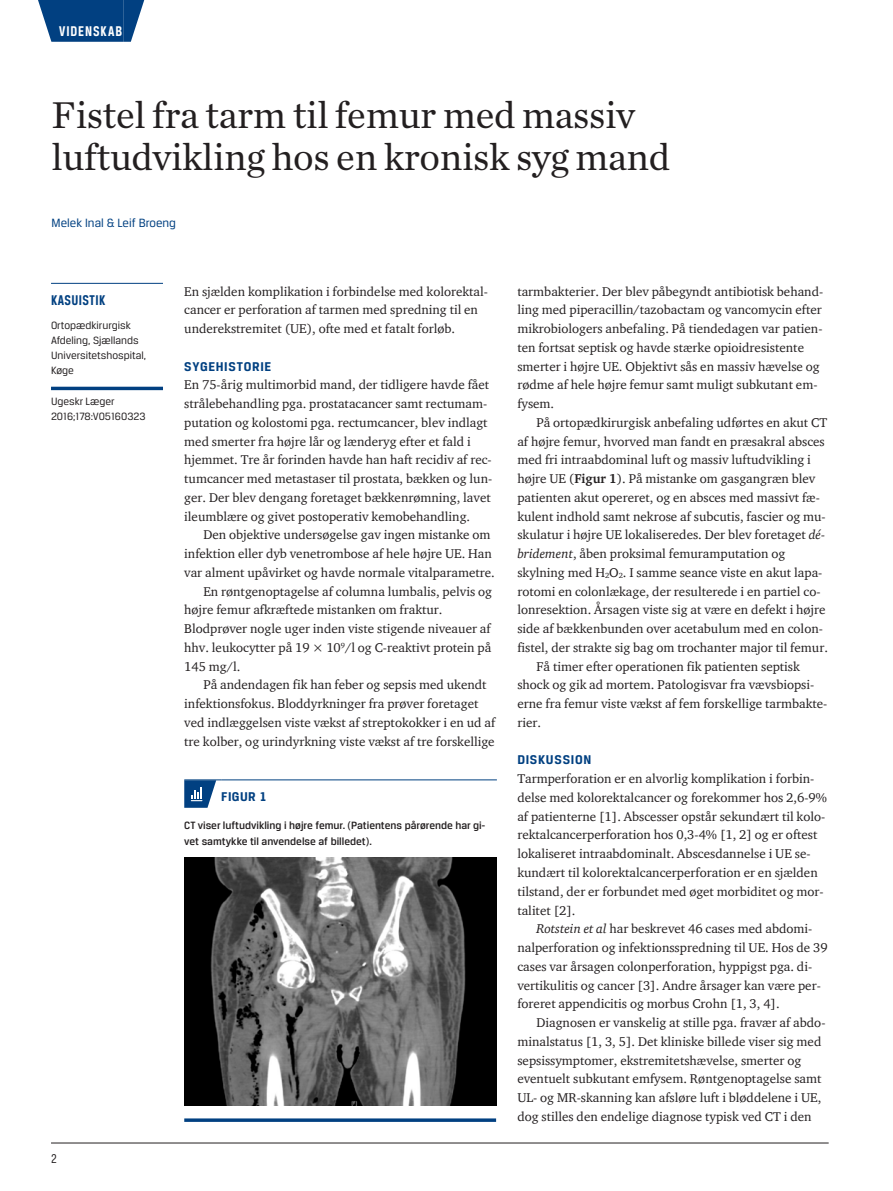
<style>
.page{position:relative;width:893px;height:1191px;background:#fff}
.page>*{position:absolute;margin:0;border:0;box-sizing:border-box;transform-origin:0 0}
.t1{font:39px/42px "Chronicle Text G1";letter-spacing:-.01em;color:#231f20}
.t2{font:700 15px "Breuer Condensed";letter-spacing:.065em;color:#fff}
.t3{font:700 15px "Breuer Condensed";letter-spacing:.03em;color:#014081}
.t4{font:700 13.5px "Breuer Text";letter-spacing:.05em;color:#014081}
.t5{font:13.5px "Breuer Condensed";color:#231f20}
.t6{font:13.05px/18.8px "ITC Charter Com";color:#231f20}
.t7{font:12.75px "Breuer Text";color:#014081}
.t8{font:500 11.25px/15.8px "Breuer Text";color:#231f20}
.t9{font:11.25px/15px "Breuer Text";color:#231f20}
.s1{font-weight:700}
.s2{font-style:italic}
</style>
<div class="page">
<hr style="left:51px;top:1142px;width:778px;height:1px;background:#231f20">
<div style="left:59px;top:0;width:64px;height:42px;background:#014081"></div>
<svg style="left:38px;top:0;width:21px;height:42px"></svg>
<svg style="left:123px;top:0;width:21px;height:42px"></svg>
<hr style="left:51px;top:283px;width:112px;height:1px;background:#014081">
<hr style="left:51px;top:387px;width:112px;height:3px;background:#014081">
<hr style="left:184px;top:779px;width:37px;height:1px;background:#014081">
<hr style="left:221px;top:779px;width:276px;height:1px;background:#014081">
<svg style="left:184px;top:780px;width:32px;height:27px"></svg>
<img style="left:184px;top:857px;width:312px;height:248px">
<hr style="left:184px;top:1118px;width:312px;height:3px;background:#014081">
<p class="t2" style="left:59px;top:23px;width:65px">VIDENSKAB</p>
<h1 class="t1" style="left:52px;top:92px;width:620px">Fistel fra tarm til femur med massiv luftudvikling hos en kronisk syg mand</h1>
<p class="t7" style="left:52px;top:215px;width:126px">Melek Inal &amp; Leif Broeng</p>
<p class="t3" style="left:51px;top:292px;width:56px">KASUISTIK</p>
<p class="t9" style="left:51px;top:317px;width:97px">Ortopædkirurgisk<br>Afdeling, Sjællands<br>Universitetshospital,<br>Køge</p>
<p class="t9" style="left:51px;top:394px;width:96px">Ugeskr Læger<br>2016;178:V05160323</p>
<p class="t5" style="left:51px;top:1150px;width:7px">2</p>
<p class="t6" style="left:184px;top:281px;width:305px">En sjælden komplikation i forbindelse med kolorektal&shy;cancer er perforation af tarmen med spredning til en underekstremitet (UE), ofte med et fatalt forløb.</p>
<p class="t4" style="left:184px;top:358px;width:89px">SYGEHISTORIE</p>
<p class="t6" style="left:184px;top:375px;width:310px">En 75-årig multimorbid mand, der tidligere havde fået strålebehandling pga. prostatacancer samt rectumam&shy;putation og kolostomi pga. rectumcancer, blev indlagt med smerter fra højre lår og lænderyg efter et fald i hjemmet. Tre år forinden havde han haft recidiv af rec&shy;tumcancer med metastaser til prostata, bækken og lun&shy;ger. Der blev dengang foretaget bækkenrømning, lavet ileumblære og givet postoperativ kemobehandling.</p>
<p class="t6" style="left:203px;top:525px;width:289px">Den objektive undersøgelse gav ingen mistanke om</p>
<p class="t6" style="left:184px;top:544px;width:309px">infektion eller dyb venetrombose af hele højre UE. Han</p>
<p class="t6" style="left:184px;top:563px;width:312px">var alment upåvirket og havde normale vitalparametre.</p>
<p class="t6" style="left:203px;top:581px;width:290px">En røntgenoptagelse af columna lumbalis, pelvis og</p>
<p class="t6" style="left:184px;top:600px;width:260px">højre femur afkræftede mistanken om fraktur.</p>
<p class="t6" style="left:184px;top:619px;width:308px">Blodprøver nogle uger inden viste stigende niveauer af</p>
<p class="t6" style="left:184px;top:638px;width:308px">hhv. leukocytter på 19 × 10<sup>9</sup>/l og C-reaktivt protein på</p>
<p class="t6" style="left:184px;top:656px;width:58px">145 mg/l.</p>
<p class="t6" style="left:203px;top:675px;width:285px">På andendagen fik han feber og sepsis med ukendt</p>
<p class="t6" style="left:184px;top:694px;width:296px">infektionsfokus. Bloddyrkninger fra prøver foretaget</p>
<p class="t6" style="left:184px;top:713px;width:313px">ved indlæggelsen viste vækst af streptokokker i en ud af</p>
<p class="t6" style="left:184px;top:731px;width:312px">tre kolber, og urindyrkning viste vækst af tre forskellige</p>
<p class="t4" style="left:221px;top:788px;width:15px">Figur</p>
<p class="t4" style="left:260px;top:788px;width:9px">1</p>
<p class="t8" style="left:184px;top:817px;width:303px">CT viser luftudvikling i højre femur. (Patientens pårørende har gi&shy;vet samtykke til anvendelse af billedet).</p>
<p class="t6" style="left:517px;top:281px;width:307px">tarmbakterier. Der blev påbegyndt antibiotisk behand&shy;ling med piperacillin/tazobactam og vancomycin efter mikrobiologers anbefaling. På tiendedagen var patien&shy;ten fortsat septisk og havde stærke opioidresistente smerter i højre UE. Objektivt sås en massiv hævelse og rødme af hele højre femur samt muligt subkutant em&shy;fysem.</p>
<p class="t6" style="left:536px;top:413px;width:292px">På ortopædkirurgisk anbefaling udførtes en akut CT</p>
<p class="t6" style="left:517px;top:431px;width:309px">af højre femur, hvorved man fandt en præsakral absces</p>
<p class="t6" style="left:517px;top:450px;width:295px">med fri intraabdominal luft og massiv luftudvikling i</p>
<p class="t6" style="left:517px;top:469px;width:299px">højre UE (<span class="s1">Figur 1</span>). På mistanke om gasgangræn blev</p>
<p class="t6" style="left:517px;top:488px;width:304px">patienten akut opereret, og en absces med massivt fæ-</p>
<p class="t6" style="left:517px;top:506px;width:310px">kulent indhold samt nekrose af subcutis, fascier og mu-</p>
<p class="t6" style="left:517px;top:525px;width:309px">skulatur i højre UE lokaliseredes. Der blev foretaget <span class="s2">dé-</span></p>
<p class="t6" style="left:517px;top:544px;width:269px"><span class="s2">bridement</span>, åben proksimal femuramputation og</p>
<p class="t6" style="left:517px;top:563px;width:307px">skylning med H<sub>2</sub>O<sub>2</sub>. I samme seance viste en akut lapa-</p>
<p class="t6" style="left:517px;top:581px;width:305px">rotomi en colonlækage, der resulterede i en partiel co-</p>
<p class="t6" style="left:517px;top:600px;width:310px">lonresektion. Årsagen viste sig at være en defekt i højre</p>
<p class="t6" style="left:517px;top:619px;width:307px">side af bækkenbunden over acetabulum med en colon-</p>
<p class="t6" style="left:517px;top:638px;width:312px">fistel, der strakte sig bag om trochanter major til femur.</p>
<p class="t6" style="left:536px;top:656px;width:265px">Få timer efter operationen fik patienten septisk</p>
<p class="t6" style="left:517px;top:675px;width:298px">shock og gik ad mortem. Patologisvar fra vævsbiopsi-</p>
<p class="t6" style="left:517px;top:694px;width:311px">erne fra femur viste vækst af fem forskellige tarmbakte-</p>
<p class="t6" style="left:517px;top:713px;width:25px">rier.</p>
<p class="t4" style="left:517px;top:752px;width:75px">DISKUSSION</p>
<p class="t6" style="left:517px;top:769px;width:311px">Tarmperforation er en alvorlig komplikation i forbin&shy;delse med kolorektalcancer og forekommer hos 2,6-9% af patienterne [1]. Abscesser opstår sekundært til kolo&shy;rektalcancerperforation hos 0,3-4% [1, 2] og er oftest lokaliseret intraabdominalt. Abscesdannelse i UE se&shy;kundært til kolorektalcancerperforation er en sjælden tilstand, der er forbundet med øget morbiditet og mor&shy;talitet [2].</p>
<p class="t6" style="left:517px;top:919px;width:312px;text-indent:19px"><span class="s2">Rotstein et al</span> har beskrevet 46 cases med abdomi&shy;nalperforation og infektionsspredning til UE. Hos de 39 cases var årsagen colonperforation, hyppigst pga. di&shy;vertikulitis og cancer [3]. Andre årsager kan være per&shy;foreret appendicitis og morbus Crohn [1, 3, 4].</p>
<p class="t6" style="left:517px;top:1013px;width:310px;text-indent:19px">Diagnosen er vanskelig at stille pga. fravær af abdo&shy;minalstatus [1, 3, 5]. Det kliniske billede viser sig med sepsissymptomer, ekstremitetshævelse, smerter og eventuelt subkutant emfysem. Røntgenoptagelse samt UL- og MR-skanning kan afsløre luft i bløddelene i UE, dog stilles den endelige diagnose typisk ved CT i den</p>
</div>
